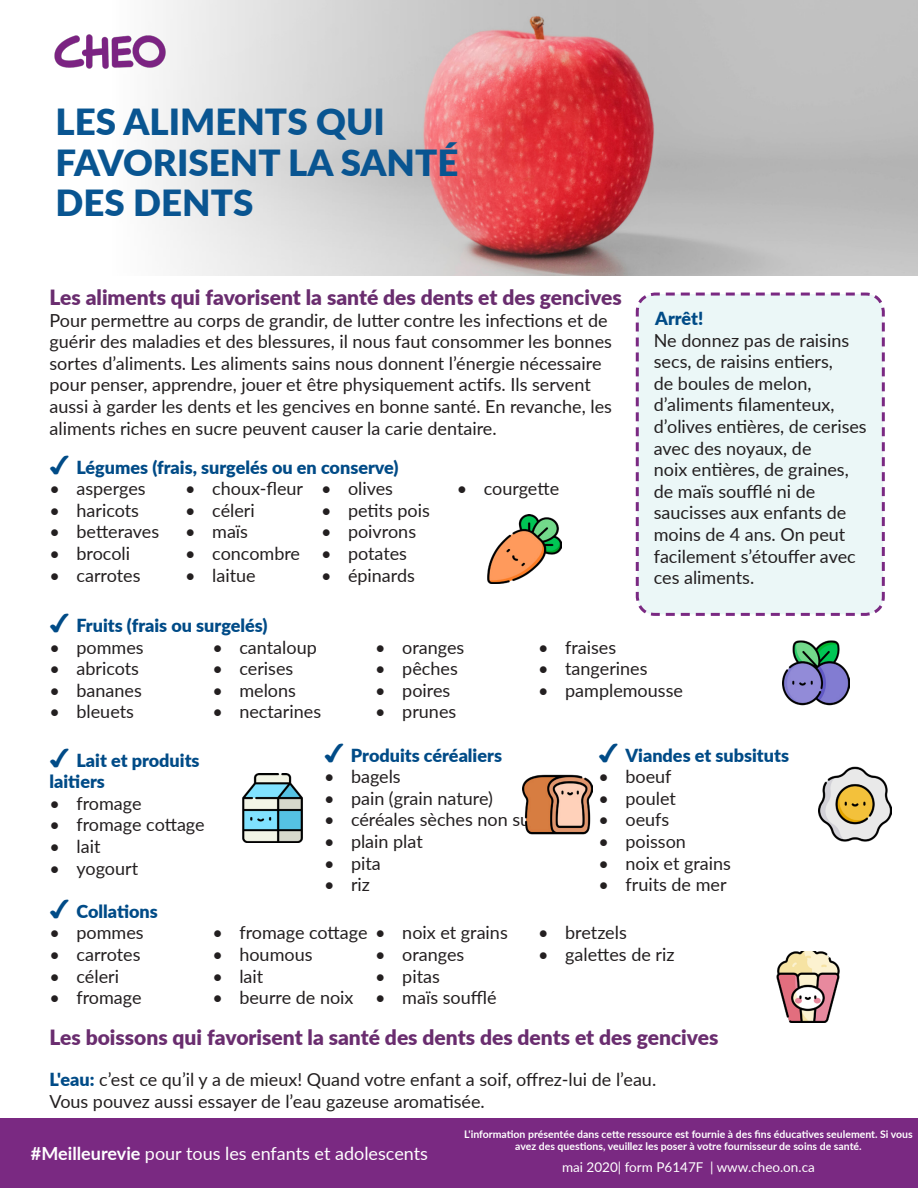
<style>
.page{position:relative;width:918px;height:1188px;background:#fff}
.page>*{position:absolute;margin:0;border:0;box-sizing:border-box;transform-origin:0 0}
.t1{font:900 36px/40.5px "Lato";color:#095591}
.H2_-_Purple{font:900 21px "Lato";color:#6a2d6f}
.t2{font:18px/21.6px "Lato";color:#231f20}
.H3_-_Dark_blue_non_i{font:900 18px "Lato";color:#004b87}
.Split_2_column_copy{font:900 18px/21.6px "Lato";color:#004b87}
.t3{font:18px "Lato";color:#fff}
.t4{font:13.5px "Lato";color:#fff}
.t5{font:700 10.5px/12px "Lato";color:#fff;text-align:center}
.s1{font-family:"Arial Unicode MS";font-weight:400;font-size:24px}
.s2{font-weight:900;color:#004b87}
.s3{font-weight:700}
</style>
<div class="page">
<img style="left:152px;top:0;width:766px;height:276px">
<div style="left:0;top:1119px;width:918px;height:69px;background:#7a2982"></div>
<img style="left:54px;top:32px;width:116px;height:40px">
<img style="left:782px;top:640px;width:68px;height:66px">
<img style="left:523px;top:774px;width:69px;height:61px">
<img style="left:488px;top:515px;width:73px;height:68px">
<img style="left:818px;top:767px;width:74px;height:74px">
<img style="left:242px;top:774px;width:61px;height:68px">
<img style="left:776px;top:951px;width:64px;height:71px">
<div style="left:635px;top:292px;width:250px;height:324px;background:#ebf7f7"></div>
<h1 class="t1" style="left:55px;top:100px;width:405px">LES ALIMENTS QUI<br>FAVORISENT LA SANTÉ<br>DES DENTS</h1>
<h2 class="H2_-_Purple" style="left:50px;top:281px;width:574px">Les aliments qui favorisent la santé des dents et des gencives</h2>
<p class="t2" style="left:50px;top:308px;width:564px">Pour permettre au corps de grandir, de lutter contre les infections et de guérir des maladies et des blessures, il nous faut consommer les bonnes sortes d’aliments. Les aliments sains nous donnent l’énergie nécessaire pour penser, apprendre, jouer et être physiquement actifs. Ils servent aussi à garder les dents et les gencives en bonne santé. En revanche, les aliments riches en sucre peuvent causer la carie dentaire.</p>
<h3 class="H3_-_Dark_blue_non_i" style="left:50px;top:453px;width:351px"><span class="s1">✔</span> Légumes (frais, surgelés ou en conserve)</h3>
<p class="t2" style="left:50px;top:477px;width:98px">• asperges</p>
<p class="t2" style="left:50px;top:499px;width:91px">• haricots</p>
<p class="t2" style="left:50px;top:520px;width:111px">• betteraves</p>
<p class="t2" style="left:50px;top:542px;width:82px">• brocoli</p>
<p class="t2" style="left:50px;top:563px;width:93px">• carrotes</p>
<p class="t2" style="left:185px;top:477px;width:119px">• choux-fleur</p>
<p class="t2" style="left:185px;top:499px;width:71px">• céleri</p>
<p class="t2" style="left:185px;top:520px;width:64px">• maïs</p>
<p class="t2" style="left:185px;top:542px;width:116px">• concombre</p>
<p class="t2" style="left:185px;top:563px;width:72px">• laitue</p>
<p class="t2" style="left:321px;top:477px;width:74px">• olives</p>
<p class="t2" style="left:321px;top:499px;width:110px">• petits pois</p>
<p class="t2" style="left:321px;top:520px;width:97px">• poivrons</p>
<p class="t2" style="left:321px;top:542px;width:88px">• potates</p>
<p class="t2" style="left:321px;top:563px;width:95px">• épinards</p>
<p class="t2" style="left:457px;top:477px;width:104px">• courgette</p>
<h3 class="H3_-_Dark_blue_non_i" style="left:655px;top:305px;width:50px">Arrêt!</h3>
<p class="t2" style="left:654px;top:329px;width:215px">Ne donnez pas de raisins secs, de raisins entiers,<br>de boules de melon, d’aliments filamenteux, d’olives entières, de cerises avec des noyaux, de<br>noix entières, de graines, de maïs soufflé ni de saucisses aux enfants de moins de 4 ans. On peut facilement s’étouffer avec ces aliments.</p>
<p class="H3_-_Dark_blue_non_i" style="left:50px;top:612px;width:220px"><span class="s1">✔</span> Fruits (frais ou surgelés)</p>
<p class="t2" style="left:50px;top:635px;width:96px">• pommes</p>
<p class="t2" style="left:50px;top:657px;width:91px">• abricots</p>
<p class="t2" style="left:50px;top:679px;width:94px">• bananes</p>
<p class="t2" style="left:50px;top:700px;width:86px">• bleuets</p>
<p class="t2" style="left:212px;top:635px;width:106px">• cantaloup</p>
<p class="t2" style="left:212px;top:657px;width:82px">• cerises</p>
<p class="t2" style="left:212px;top:679px;width:85px">• melons</p>
<p class="t2" style="left:212px;top:700px;width:110px">• nectarines</p>
<p class="t2" style="left:375px;top:635px;width:91px">• oranges</p>
<p class="t2" style="left:375px;top:657px;width:84px">• pêches</p>
<p class="t2" style="left:375px;top:679px;width:77px">• poires</p>
<p class="t2" style="left:375px;top:700px;width:83px">• prunes</p>
<p class="t2" style="left:538px;top:635px;width:80px">• fraises</p>
<p class="t2" style="left:538px;top:657px;width:111px">• tangerines</p>
<p class="t2" style="left:538px;top:679px;width:146px">• pamplemousse</p>
<h2 class="Split_2_column_copy" style="left:50px;top:748px;width:152px"><span class="s1">✔</span> Lait et produits laitiers</h2>
<p class="t2" style="left:50px;top:792px;width:94px">• fromage</p>
<p class="t2" style="left:50px;top:813px;width:157px">• fromage cottage</p>
<p class="t2" style="left:50px;top:835px;width:52px">• lait</p>
<p class="t2" style="left:50px;top:857px;width:90px">• yogourt</p>
<p class="H3_-_Dark_blue_non_i" style="left:50px;top:898px;width:110px"><span class="s1">✔</span> Collations</p>
<p class="t2" style="left:50px;top:921px;width:96px">• pommes</p>
<p class="t2" style="left:50px;top:943px;width:93px">• carrotes</p>
<p class="t2" style="left:50px;top:965px;width:71px">• céleri</p>
<p class="t2" style="left:50px;top:986px;width:94px">• fromage</p>
<h2 class="Split_2_column_copy" style="left:324px;top:743px;width:180px"><span class="s1">✔</span> Produits céréaliers</h2>
<p class="t2" style="left:324px;top:765px;width:78px">• bagels</p>
<p class="t2" style="left:324px;top:787px;width:170px">• pain (grain nature)</p>
<p class="t2" style="left:324px;top:808px;width:249px">• céréales sèches non sucrées</p>
<p class="t2" style="left:324px;top:830px;width:100px">• plain plat</p>
<p class="t2" style="left:324px;top:851px;width:58px">• pita</p>
<p class="t2" style="left:324px;top:873px;width:48px">• riz</p>
<h2 class="Split_2_column_copy" style="left:598px;top:743px;width:192px"><span class="s1">✔</span> Viandes et subsituts</h2>
<p class="t2" style="left:598px;top:765px;width:75px">• boeuf</p>
<p class="t2" style="left:598px;top:787px;width:79px">• poulet</p>
<p class="t2" style="left:598px;top:808px;width:72px">• oeufs</p>
<p class="t2" style="left:598px;top:830px;width:89px">• poisson</p>
<p class="t2" style="left:598px;top:851px;width:134px">• noix et grains</p>
<p class="t2" style="left:598px;top:873px;width:130px">• fruits de mer</p>
<p class="t2" style="left:212px;top:921px;width:297px">• fromage cottage • noix et grains</p>
<p class="t2" style="left:212px;top:943px;width:102px">• houmous</p>
<p class="t2" style="left:212px;top:965px;width:52px">• lait</p>
<p class="t2" style="left:212px;top:986px;width:143px">• beurre de noix</p>
<p class="t2" style="left:375px;top:943px;width:91px">• oranges</p>
<p class="t2" style="left:375px;top:965px;width:66px">• pitas</p>
<p class="t2" style="left:375px;top:986px;width:123px">• maïs soufflé</p>
<p class="t2" style="left:538px;top:921px;width:90px">• bretzels</p>
<p class="t2" style="left:538px;top:943px;width:138px">• galettes de riz</p>
<h2 class="H2_-_Purple" style="left:50px;top:1022px;width:671px">Les boissons qui favorisent la santé des dents des dents et des gencives</h2>
<p class="t2" style="left:50px;top:1068px;width:608px"><span class="s2">L'eau:</span> c’est ce qu’il y a de mieux! Quand votre enfant a soif, offrez-lui de l’eau.</p>
<p class="t2" style="left:50px;top:1090px;width:437px">Vous pouvez aussi essayer de l’eau gazeuse aromatisée.</p>
<p class="t3" style="left:31px;top:1140px;width:399px"><span class="s3">#Meilleurevie</span> pour tous les enfants et adolescents</p>
<p class="t5" style="left:464px;top:1128px;width:450px">L'information présentée dans cette ressource est fournie à des fins éducatives seulement. Si vous avez des questions, veuillez les poser à votre fournisseur de soins de santé.</p>
<p class="t4" style="left:562px;top:1158px;width:254px">mai 2020| form P6147F | www.cheo.on.ca</p>
</div>
